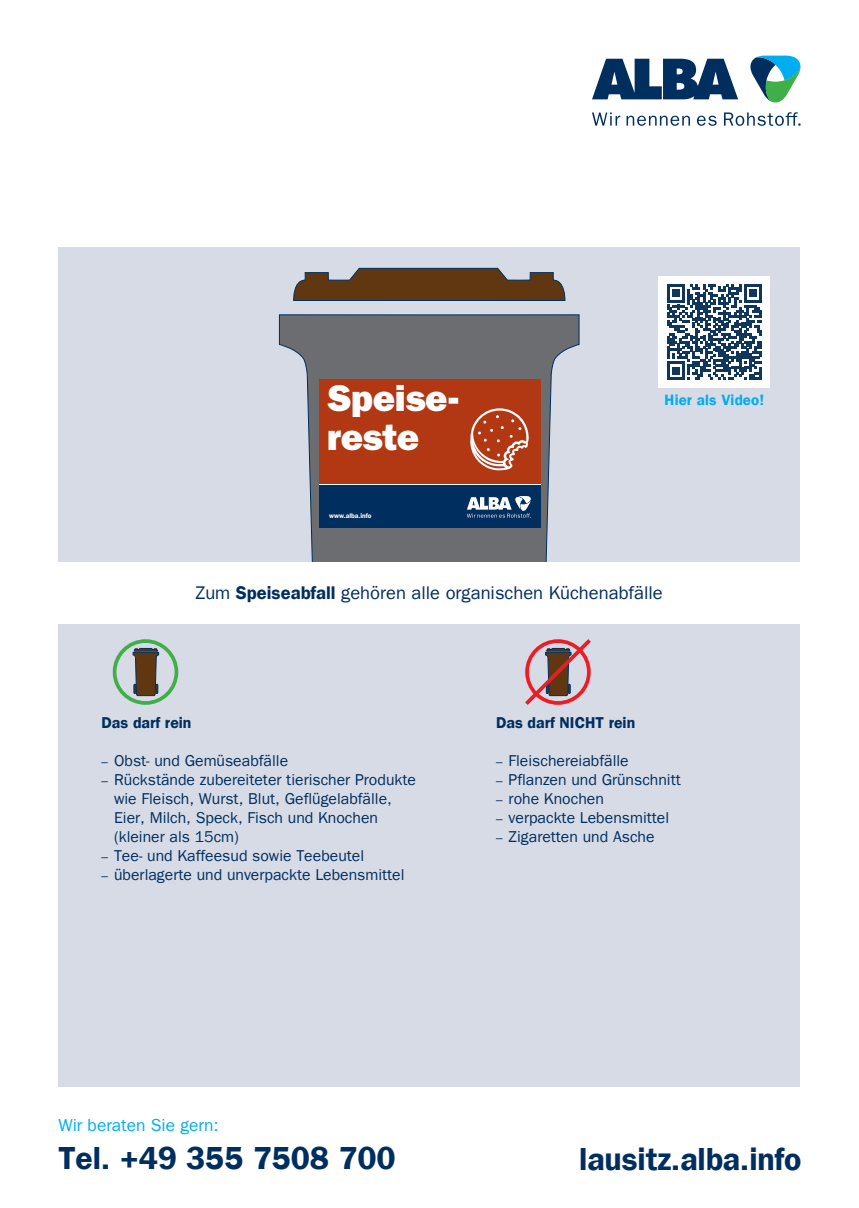
<style>
.page{position:relative;width:859px;height:1208px;background:#fff}
.page>*{position:absolute;margin:0;border:0;box-sizing:border-box;transform-origin:0 0}
.t1{font:37.4px/38.2px "ITC Franklin Gothic Std Hvy";letter-spacing:-.015em;color:#fff}
.t2{font:600 32px "Franklin Gothic LT";letter-spacing:-.005em;color:#002e5e}
.t3{font:18.4px "Franklin Gothic LT";color:#002e5e}
.t4{font:17.4px "Franklin Gothic LT";color:#00aeef}
.t5{font:15.8px/18.9px "Franklin Gothic LT";color:#002e5e}
.t6{font:600 15.8px "Franklin Gothic LT";color:#002e5e}
.t7{font:600 15px "Franklin Gothic LT";letter-spacing:.01em;color:#00aeef}
.t8{font:600 6.8px "Franklin Gothic LT";color:#fff}
.s1{font-weight:600}
.s2{font-size:13px}
</style>
<div class="page">
<svg style="left:592px;top:112px;width:28px;height:14px"></svg>
<svg style="left:626px;top:116px;width:64px;height:10px"></svg>
<svg style="left:697px;top:116px;width:20px;height:10px"></svg>
<svg style="left:724px;top:112px;width:76px;height:14px"></svg>
<svg style="left:750px;top:56px;width:51px;height:47px"></svg>
<svg style="left:592px;top:59px;width:146px;height:40px"></svg>
<div style="left:58px;top:246px;width:742px;height:315px;background:#d7dbe6"></div>
<svg style="left:279px;top:314px;width:301px;height:247px;fill:#6c6d70"></svg>
<svg style="left:293px;top:268px;width:273px;height:33px;background:#694c32"></svg>
<div style="left:319px;top:485px;width:222px;height:42px;background:#002e5e"></div>
<svg style="left:467px;top:496px;width:64px;height:22px"></svg>
<div style="left:319px;top:380px;width:222px;height:104px;background:#b23814"></div>
<svg style="left:470px;top:408px;width:59px;height:63px"></svg>
<div style="left:58px;top:624px;width:742px;height:463px;background:#d7dbe6"></div>
<svg style="left:525px;top:639px;width:66px;height:66px"></svg>
<svg style="left:113px;top:639px;width:65px;height:66px"></svg>
<div style="left:659px;top:276px;width:111px;height:112px;background:#fff"></div>
<svg style="left:667px;top:284px;width:95px;height:95px"></svg>
<h1 class="t1" style="left:327px;top:379px;width:133px">Speise&shy;reste</h1>
<p class="t8" style="left:329px;top:511px;width:44px">www.alba.info</p>
<p class="t7" style="left:665px;top:391px;width:101px">Hier als Video!</p>
<p class="t3" style="left:195px;top:582px;width:469px">Zum <span class="s1">Speiseabfall</span> gehören alle organischen Küchenabfälle</p>
<p class="t6" style="left:102px;top:713px;width:91px">Das darf rein</p>
<p class="t5" style="left:102px;top:751px;width:188px"><span class="s2">–</span> Obst- und Gemüseabfälle</p>
<p class="t5" style="left:114px;top:770px;width:303px;text-indent:-12px"><span class="s2">–</span> Rückstände zubereiteter tierischer Produkte wie Fleisch, Wurst, Blut, Geflügelabfälle, Eier, Milch, Speck, Fisch und Knochen (kleiner als 15cm)</p>
<p class="t5" style="left:102px;top:846px;width:264px"><span class="s2">–</span> Tee- und Kaffeesud sowie Teebeutel</p>
<p class="t5" style="left:102px;top:865px;width:304px"><span class="s2">–</span> überlagerte und unverpackte Lebensmittel</p>
<p class="t6" style="left:496px;top:713px;width:141px">Das darf NICHT rein</p>
<p class="t5" style="left:496px;top:751px;width:134px"><span class="s2">–</span> Fleischereiabfälle</p>
<p class="t5" style="left:496px;top:770px;width:186px"><span class="s2">–</span> Pflanzen und Grünschnitt</p>
<p class="t5" style="left:496px;top:789px;width:109px"><span class="s2">–</span> rohe Knochen</p>
<p class="t5" style="left:496px;top:808px;width:175px"><span class="s2">–</span> verpackte Lebensmittel</p>
<p class="t5" style="left:496px;top:827px;width:160px"><span class="s2">–</span> Zigaretten und Asche</p>
<p class="t4" style="left:58px;top:1115px;width:162px">Wir beraten Sie gern:</p>
<h2 class="t2" style="left:58px;top:1139px;width:339px">Tel. +49 355 7508 700</h2>
<h2 class="t2" style="left:579px;top:1140px;width:224px">lausitz.alba.info</h2>
</div>
